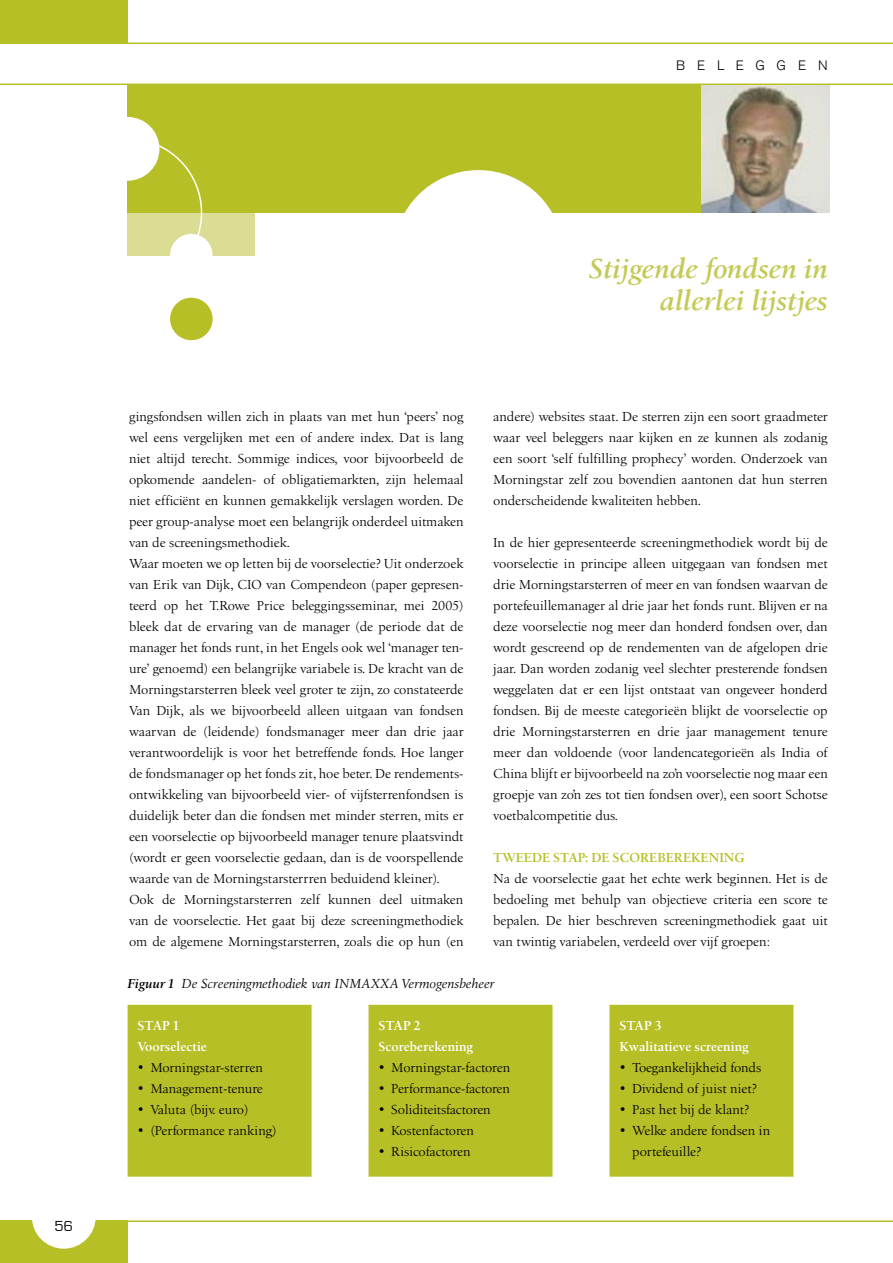
<style>
.page{position:relative;width:893px;height:1263px;background:#fff}
.page>*{position:absolute;margin:0;border:0;box-sizing:border-box;transform-origin:0 0}
.t1{font:italic 600 28.5px/31.5px "Birka";color:#c4ca55;text-align:right}
.t2{font:15px "Eurostile";color:#000}
.t3{font:13.5px/21px "Birka";color:#000;text-align:justify}
.t4{font:600 13.5px/21px "Birka";color:#fff}
.t5{font:italic 13.5px "Birka";color:#000}
.t6{font:600 13.5px "Birka";color:#b6bf26}
.t7{font:300 13.5px "Akzidenz Grotesk BE";letter-spacing:.88em;color:#000}
.s1{font-weight:600}
</style>
<div class="page">
<svg style="left:128px;top:1220px;width:765px;height:2px;background:#c7ce5b"></svg>
<div style="left:0;top:1220px;width:128px;height:43px;background:#b6bf26"></div>
<div style="left:128px;top:204px;width:127px;height:51px;background:#dbdd94"></div>
<div style="left:0;top:0;width:128px;height:43px;background:#b6bf26"></div>
<div style="left:128px;top:85px;width:701px;height:128px;background:#b6bf26"></div>
<div style="left:170px;top:298px;width:43px;height:42px;background:#b6bf26;border-radius:50%"></div>
<div style="left:96px;top:117px;width:63px;height:64px;background:#fff;border-radius:50%"></div>
<div style="left:170px;top:234px;width:43px;height:42px;background:#fff;border-radius:50%"></div>
<div style="left:393px;top:170px;width:170px;height:170px;background:#fff;border-radius:50%"></div>
<svg style="left:0;top:43px;width:893px;height:42px"></svg>
<div style="left:32px;top:1185px;width:64px;height:64px;background:#fff;border-radius:50%"></div>
<img style="left:702px;top:85px;width:127px;height:128px">
<div style="left:128px;top:1005px;width:183px;height:171px;background:#b6bf26"></div>
<div style="left:128px;top:1005px;width:184px;height:172px;border:2px solid #b6bf26"></div>
<div style="left:369px;top:1005px;width:183px;height:171px;background:#b6bf26"></div>
<div style="left:610px;top:1005px;width:183px;height:171px;background:#b6bf26"></div>
<div style="left:609px;top:1005px;width:184px;height:172px;border:2px solid #b6bf26"></div>
<p class="t7" style="left:676px;top:58px;width:153px">BELEGGEN</p>
<p class="t2" style="left:55px;top:1217px;width:20px">56</p>
<h1 class="t1" style="left:588px;top:253px;width:241px">Stijgende fondsen in allerlei lijstjes</h1>
<p class="t3" style="left:129px;top:406px;width:336px;text-align:left">gingsfondsen willen zich in plaats van met hun ‘peers’ nog wel eens vergelijken met een of andere index. Dat is lang niet altijd terecht. Sommige indices, voor bijvoorbeeld de opkomende aandelen- of obligatiemarkten, zijn helemaal niet efficiënt en kunnen gemakkelijk verslagen worden. De peer group-analyse moet een belangrijk onderdeel uitmaken van de screeningsmethodiek.<br>Waar moeten we op letten bij de voorselectie? Uit onderzoek van Erik van Dijk, CIO van Compendeon (paper gepresen&shy;teerd op het T.Rowe Price beleggingsseminar, mei 2005) bleek dat de ervaring van de manager (de periode dat de manager het fonds runt, in het Engels ook wel ‘manager ten&shy;ure’ genoemd) een belangrijke variabele is. De kracht van de Morningstarsterren bleek veel groter te zijn, zo constateerde Van Dijk, als we bijvoorbeeld alleen uitgaan van fondsen waarvan de (leidende) fondsmanager meer dan drie jaar verantwoordelijk is voor het betreffende fonds. Hoe langer de fondsmanager op het fonds zit, hoe beter. De rendements&shy;ontwikkeling van bijvoorbeeld vier- of vijfsterrenfondsen is duidelijk beter dan die fondsen met minder sterren, mits er een voorselectie op bijvoorbeeld manager tenure plaatsvindt (wordt er geen voorselectie gedaan, dan is de voorspellende waarde van de Morningstarsterrren beduidend kleiner).<br>Ook de Morningstarsterren zelf kunnen deel uitmaken van de voorselectie. Het gaat bij deze screeningmethodiek om de algemene Morningstarsterren, zoals die op hun (en</p>
<p class="t3" style="left:493px;top:406px;width:336px">andere) websites staat. De sterren zijn een soort graadmeter waar veel beleggers naar kijken en ze kunnen als zodanig een soort ‘self fulfilling prophecy’ worden. Onderzoek van Morningstar zelf zou bovendien aantonen dat hun sterren onderscheidende kwaliteiten hebben.</p>
<p class="t3" style="left:493px;top:532px;width:336px">In de hier gepresenteerde screeningmethodiek wordt bij de voorselectie in principe alleen uitgegaan van fondsen met drie Morningstarsterren of meer en van fondsen waarvan de portefeuillemanager al drie jaar het fonds runt. Blijven er na deze voorselectie nog meer dan honderd fondsen over, dan wordt gescreend op de rendementen van de afgelopen drie jaar. Dan worden zodanig veel slechter presterende fondsen weggelaten dat er een lijst ontstaat van ongeveer honderd fondsen. Bij de meeste categorieën blijkt de voorselectie op drie Morningstarsterren en drie jaar management tenure meer dan voldoende (voor landencategorieën als India of China blijft er bijvoorbeeld na zo’n voorselectie nog maar een groepje van zo’n zes tot tien fondsen over), een soort Schotse voetbalcompetitie dus.</p>
<p class="t6" style="left:493px;top:849px;width:253px">TWEEDE STAP: DE SCOREBEREKENING</p>
<p class="t3" style="left:493px;top:868px;width:336px">Na de voorselectie gaat het echte werk beginnen. Het is de bedoeling met behulp van objectieve criteria een score te bepalen. De hier beschreven screeningmethodiek gaat uit van twintig variabelen, verdeeld over vijf groepen:</p>
<p class="t5" style="left:128px;top:975px;width:369px"><span class="s1">Figuur 1</span> De Screeningmethodiek van INMAXXA Vermogensbeheer</p>
<p class="t4" style="left:138px;top:1015px;width:71px">STAP 1<br>Voorselectie</p>
<p class="t3" style="left:138px;top:1057px;width:127px">• Morningstar-sterren</p>
<p class="t3" style="left:138px;top:1078px;width:127px">• Management-tenure</p>
<p class="t3" style="left:138px;top:1099px;width:113px">• Valuta (bijv. euro)</p>
<p class="t3" style="left:138px;top:1120px;width:141px">• (Performance ranking)</p>
<p class="t4" style="left:379px;top:1015px;width:96px">STAP 2<br>Scoreberekening</p>
<p class="t3" style="left:379px;top:1057px;width:133px">• Morningstar-factoren</p>
<p class="t3" style="left:379px;top:1078px;width:133px">• Performance-factoren</p>
<p class="t3" style="left:379px;top:1099px;width:114px">• Soliditeitsfactoren</p>
<p class="t3" style="left:379px;top:1120px;width:97px">• Kostenfactoren</p>
<p class="t3" style="left:379px;top:1141px;width:93px">• Risicofactoren</p>
<p class="t4" style="left:619px;top:1015px;width:131px">STAP 3<br>Kwalitatieve screening</p>
<p class="t3" style="left:619px;top:1057px;width:143px">• Toegankelijkheid fonds</p>
<p class="t3" style="left:619px;top:1078px;width:139px">• Dividend of juist niet?</p>
<p class="t3" style="left:619px;top:1099px;width:131px">• Past het bij de klant?</p>
<p class="t3" style="left:632px;top:1120px;width:139px;text-indent:-13px">• Welke andere fondsen in portefeuille?</p>
</div>
